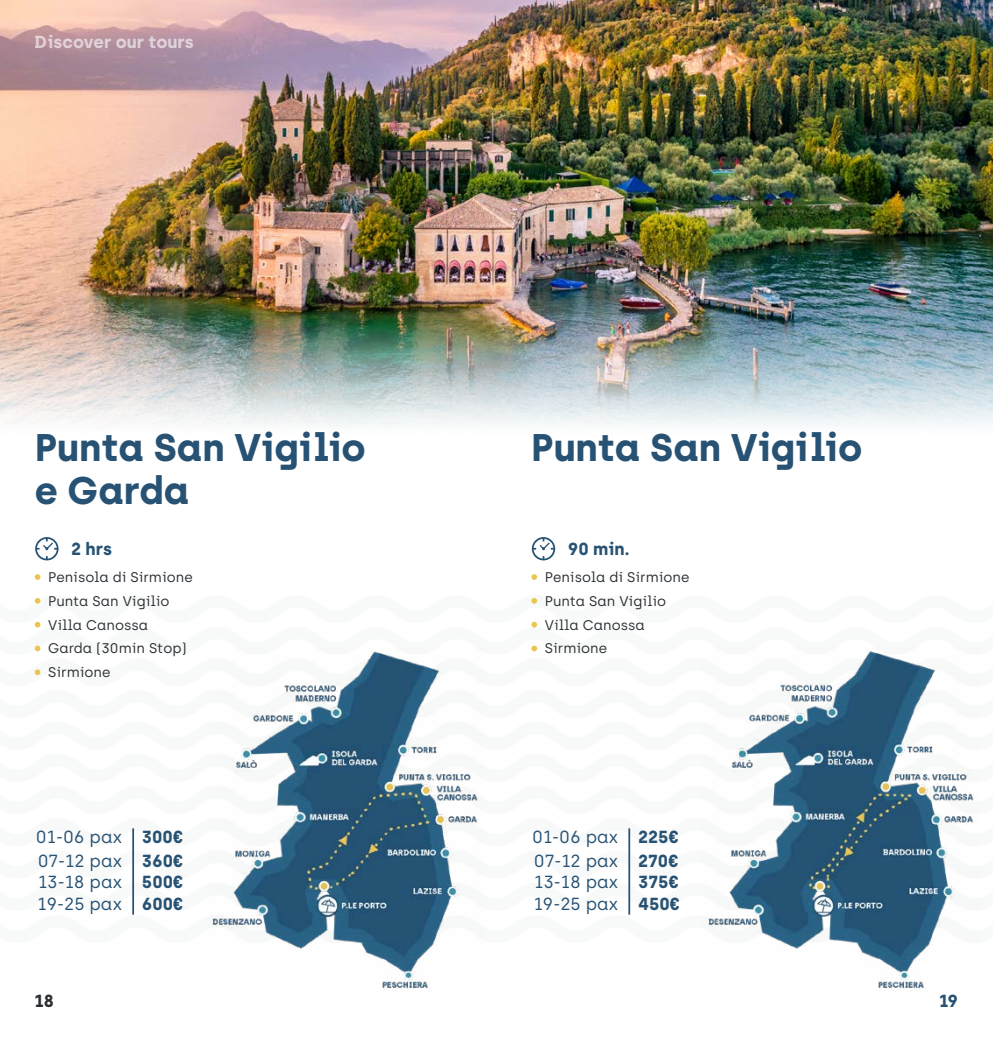
<style>
.page{position:relative;width:993px;height:1042px;background:#fff}
.page>*{position:absolute;margin:0;border:0;box-sizing:border-box;transform-origin:0 0}
.t1{font:700 38.5px/42.7px "Archia";color:#275273}
.t2{font:17.5px/23.6px "Archia";color:#275273}
.t3{font:700 17.5px/21.9px "Archia";color:#275273}
.t4{font:700 17.5px "Archia";color:#fff}
.t5{font:700 17.5px "Archia";color:#2a2f33}
.t6{font:14px/23.8px "Archia";color:#2a2f33}
.s1{font-weight:700}
</style>
<div class="page">
<img style="left:0;top:0;width:992px;height:311px">
<img style="left:0;top:311px;width:992px;height:114px">
<svg style="left:35px;top:574px;width:5px;height:6px"></svg>
<svg style="left:35px;top:598px;width:5px;height:6px"></svg>
<svg style="left:35px;top:645px;width:5px;height:6px"></svg>
<svg style="left:35px;top:669px;width:5px;height:6px"></svg>
<svg style="left:35px;top:622px;width:5px;height:5px"></svg>
<svg style="left:35px;top:537px;width:23px;height:23px"></svg>
<img style="left:207px;top:651px;width:274px;height:338px">
<img style="left:703px;top:647px;width:272px;height:342px">
<svg style="left:531px;top:574px;width:6px;height:6px"></svg>
<svg style="left:531px;top:598px;width:6px;height:6px"></svg>
<svg style="left:531px;top:645px;width:6px;height:6px"></svg>
<svg style="left:531px;top:622px;width:6px;height:5px"></svg>
<svg style="left:531px;top:537px;width:24px;height:23px"></svg>
<hr style="left:132px;top:828px;width:2px;height:86px;background:#275273">
<hr style="left:628px;top:828px;width:2px;height:86px;background:#275273">
<p class="t4" style="left:35px;top:31px;width:160px">Discover our tours</p>
<h1 class="t1" style="left:35px;top:425px;width:332px">Punta San Vigilio e Garda</h1>
<h1 class="t1" style="left:531px;top:425px;width:332px">Punta San Vigilio</h1>
<p class="t3" style="left:567px;top:538px;width:64px">90 min.</p>
<p class="t6" style="left:544px;top:565px;width:146px">Penisola di Sirmione<br>Punta San Vigilio<br>Villa Canossa<br>Sirmione</p>
<p class="t3" style="left:71px;top:538px;width:43px">2 hrs</p>
<p class="t6" style="left:48px;top:565px;width:146px">Penisola di Sirmione<br>Punta San Vigilio<br>Villa Canossa<br>Garda (30min Stop)<br>Sirmione</p>
<p class="t2" style="left:36px;top:825px;width:149px">01-06 pax <span class="s1">300€<br></span>07-12 pax</p>
<p class="t2" style="left:38px;top:870px;width:86px">13-18 pax</p>
<p class="t3" style="left:142px;top:849px;width:43px">360€</p>
<p class="t3" style="left:142px;top:871px;width:43px">500€<br>600€</p>
<p class="t2" style="left:38px;top:892px;width:86px">19-25 pax</p>
<p class="t2" style="left:532px;top:825px;width:149px">01-06 pax <span class="s1">225€<br></span>07-12 pax</p>
<p class="t2" style="left:534px;top:870px;width:86px">13-18 pax</p>
<p class="t3" style="left:637px;top:849px;width:42px">270€</p>
<p class="t3" style="left:637px;top:871px;width:44px">375€<br>450€</p>
<p class="t2" style="left:533px;top:892px;width:86px">19-25 pax</p>
<p class="t5" style="left:35px;top:990px;width:21px">18</p>
<p class="t3" style="left:939px;top:990px;width:20px">19</p>
</div>
